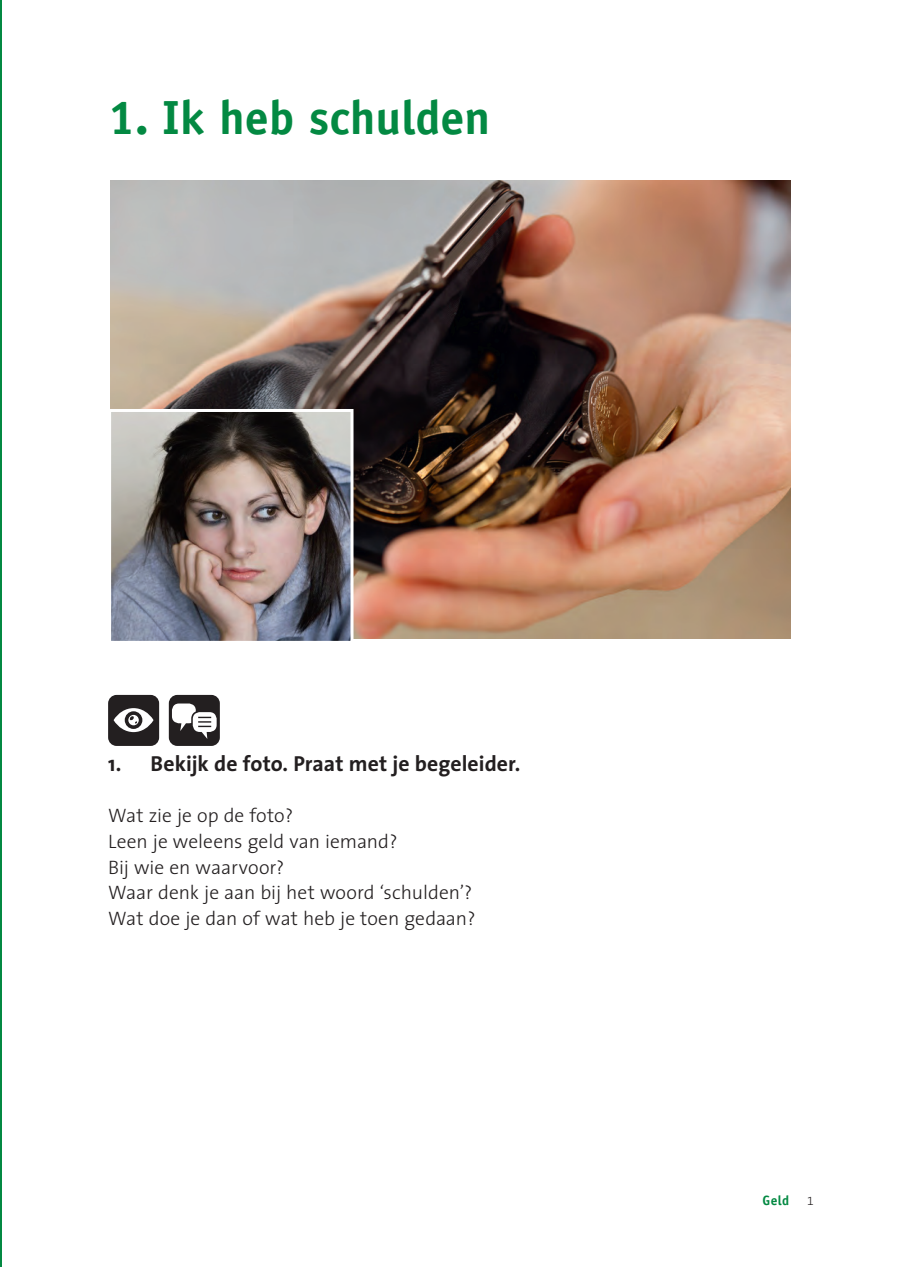
<style>
.page{position:relative;width:897px;height:1267px;background:#fff}
.page>*{position:absolute;margin:0;border:0;box-sizing:border-box;transform-origin:0 0}
.t1{font:700 48px "Officina Sans Std";color:#038942}
.t2{font:700 21.75px "The Sans";letter-spacing:.005em;color:#231f20}
._0_0_Taal-Body{font:300 19.5px "The Sans";color:#231f20}
.t3{font:700 13.5px "Officina Sans Std";color:#038942}
.t4{font:12px "The Sans Light Expert";color:#231f20}
</style>
<div class="page">
<img style="left:111px;top:181px;width:679px;height:457px">
<img style="left:112px;top:413px;width:237px;height:227px">
<div style="left:108px;top:409px;width:245px;height:235px;border:3px solid #fff"></div>
<div style="left:108px;top:695px;width:51px;height:51px;background:#231f20;border-radius:8px"></div>
<svg style="left:114px;top:708px;width:39px;height:24px"></svg>
<div style="left:169px;top:695px;width:51px;height:51px;background:#231f20;border-radius:8px"></div>
<svg style="left:172px;top:703px;width:45px;height:36px"></svg>
<hr style="left:0;top:0;width:2px;height:1266px;background:#038942">
<p class="t1" style="left:108px;top:87px;width:383px">1. Ik heb schulden</p>
<p class="t2" style="left:108px;top:745px;width:414px">1. Bekijk de foto. Praat met je begeleider.</p>
<p class="_0_0_Taal-Body" style="left:108px;top:799px;width:187px">Wat zie je op de foto?</p>
<p class="_0_0_Taal-Body" style="left:108px;top:825px;width:291px">Leen je weleens geld van iemand?</p>
<p class="_0_0_Taal-Body" style="left:108px;top:850px;width:178px">Bij wie en waarvoor?</p>
<p class="_0_0_Taal-Body" style="left:108px;top:876px;width:366px">Waar denk je aan bij het woord ‘schulden’?</p>
<p class="_0_0_Taal-Body" style="left:108px;top:901px;width:369px">Wat doe je dan of wat heb je toen gedaan?</p>
<p class="t3" style="left:762px;top:1192px;width:28px">Geld</p>
<p class="t4" style="left:807px;top:1191px;width:8px">1</p>
</div>
